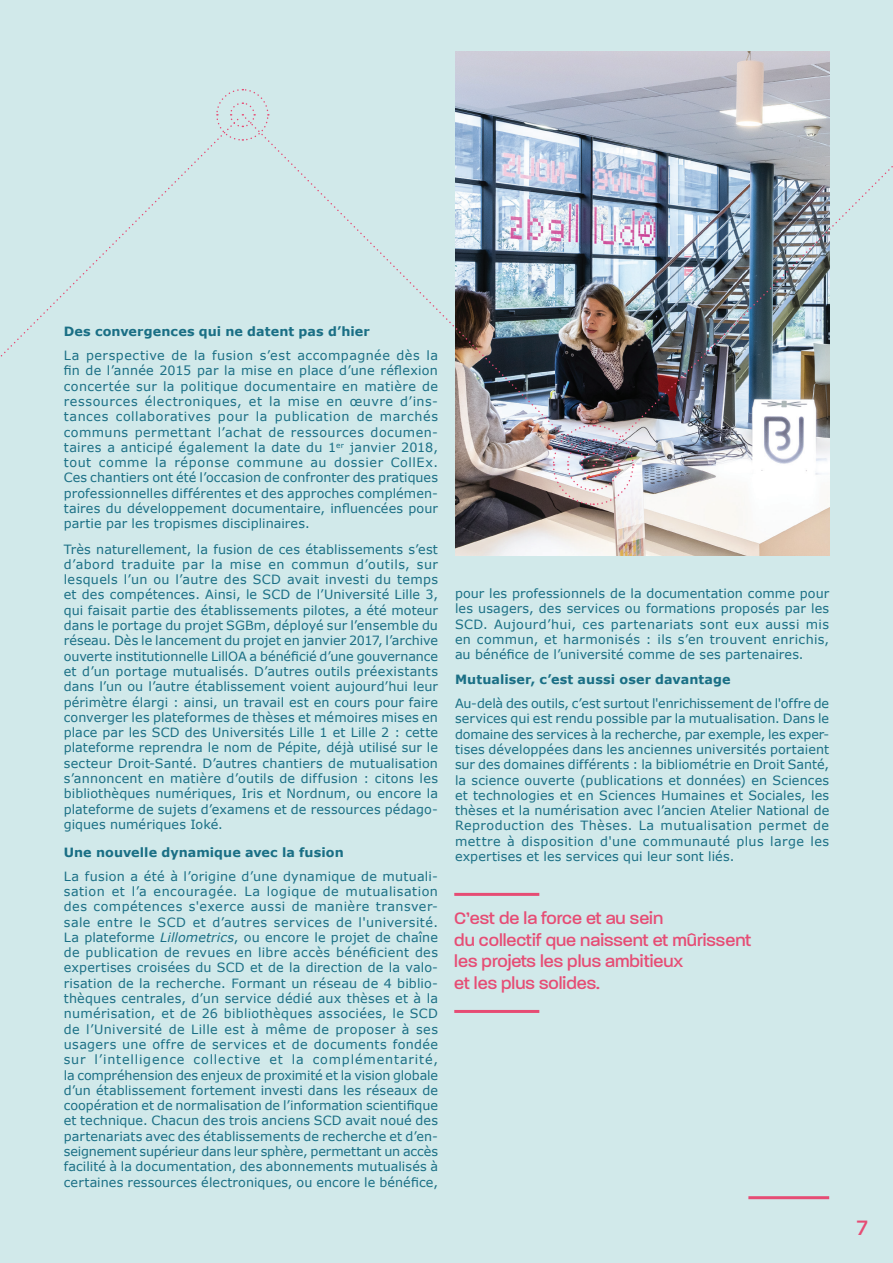
<style>
.page{position:relative;width:893px;height:1263px;background:#d1e9ea}
.page>*{position:absolute;margin:0;border:0;box-sizing:border-box;transform-origin:0 0}
.t1{font:500 22.5px "Paralucent";color:#e64c74}
.t2{font:500 18px/21.6px "Paralucent";color:#e64c74}
.t3{font:500 17.25px/20.7px "Paralucent";color:#01667b}
.t4{font:12.75px/15.3px "Verdana";letter-spacing:.01em;color:#1a6f85;text-align:justify}
.t5{font:700 12.75px "Verdana";letter-spacing:.005em;color:#1a6f85}
.s1{font-style:italic}
</style>
<div class="page">
<img style="left:455px;top:51px;width:374px;height:505px">
<img style="left:268px;top:116px;width:326px;height:350px">
<img style="left:594px;top:141px;width:299px;height:324px">
<svg style="left:216px;top:89px;width:53px;height:52px"></svg>
<img style="left:552px;top:424px;width:82px;height:82px">
<hr style="left:748px;top:1196px;width:81px;height:3px;background:#e64c74">
<hr style="left:454px;top:893px;width:85px;height:3px;background:#e64c74">
<hr style="left:454px;top:1010px;width:85px;height:3px;background:#e64c74">
<p class="t5" style="left:64px;top:323px;width:308px">Des convergences qui ne datent pas d’hier</p>
<p class="t4" style="left:64px;top:348px;width:376px">La perspective de la fusion s’est accompagnée dès la fin de l’année 2015 par la mise en place d’une réflexion concertée sur la politique documentaire en matière de ressources électroniques, et la mise en œuvre d’ins&shy;tances collaboratives pour la publication de marchés communs permettant l’achat de ressources documen&shy;taires a anticipé également la date du 1<sup>er</sup> janvier 2018, tout comme la réponse commune au dossier CollEx.<br>Ces chantiers ont été l’occasion de confronter des pratiques professionnelles différentes et des approches complémen&shy;taires du développement documentaire, influencées pour partie par les tropismes disciplinaires.</p>
<p class="t4" style="left:64px;top:541px;width:376px">Très naturellement, la fusion de ces établissements s’est d’abord traduite par la mise en commun d’outils, sur lesquels l’un ou l’autre des SCD avait investi du temps et des compétences. Ainsi, le SCD de l’Université Lille 3, qui faisait partie des établissements pilotes, a été moteur dans le portage du projet SGBm, déployé sur l’ensemble du réseau. Dès le lancement du projet en janvier 2017, l’archive ouverte institutionnelle LillOA a bénéficié d’une gouvernance et d’un portage mutualisés. D’autres outils préexistants dans l’un ou l’autre établissement voient aujourd’hui leur périmètre élargi : ainsi, un travail est en cours pour faire converger les plateformes de thèses et mémoires mises en place par les SCD des Universités Lille 1 et Lille 2 : cette plateforme reprendra le nom de Pépite, déjà utilisé sur le secteur Droit-Santé. D’autres chantiers de mutualisation s’annoncent en matière d’outils de diffusion : citons les bibliothèques numériques, Iris et Nordnum, ou encore la plateforme de sujets d’examens et de ressources pédago&shy;giques numériques Ioké.</p>
<p class="t5" style="left:64px;top:844px;width:282px">Une nouvelle dynamique avec la fusion</p>
<p class="t4" style="left:64px;top:868px;width:376px">La fusion a été à l’origine d’une dynamique de mutuali&shy;sation et l’a encouragée. La logique de mutualisation des compétences s'exerce aussi de manière transver&shy;sale entre le SCD et d’autres services de l'université.<br>La plateforme <span class="s1">Lillometrics</span>, ou encore le projet de chaîne de publication de revues en libre accès bénéficient des expertises croisées du SCD et de la direction de la valo&shy;risation de la recherche. Formant un réseau de 4 biblio&shy;thèques centrales, d’un service dédié aux thèses et à la numérisation, et de 26 bibliothèques associées, le SCD de l’Université de Lille est à même de proposer à ses usagers une offre de services et de documents fondée sur l’intelligence collective et la complémentarité, la compréhension des enjeux de proximité et la vision globale d’un établissement fortement investi dans les réseaux de coopération et de normalisation de l’information scientifique et technique. Chacun des trois anciens SCD avait noué des partenariats avec des établissements de recherche et d’en&shy;seignement supérieur dans leur sphère, permettant un accès facilité à la documentation, des abonnements mutualisés à certaines ressources électroniques, ou encore le bénéfice,</p>
<p class="t4" style="left:455px;top:586px;width:376px">pour les professionnels de la documentation comme pour les usagers, des services ou formations proposés par les SCD. Aujourd’hui, ces partenariats sont eux aussi mis en commun, et harmonisés : ils s’en trouvent enrichis, au bénéfice de l’université comme de ses partenaires.</p>
<p class="t5" style="left:455px;top:671px;width:277px">Mutualiser, c’est aussi oser davantage</p>
<p class="t4" style="left:455px;top:696px;width:376px">Au-delà des outils, c’est surtout l'enrichissement de l'offre de services qui est rendu possible par la mutualisation. Dans le domaine des services à la recherche, par exemple, les exper&shy;tises développées dans les anciennes universités portaient sur des domaines différents : la bibliométrie en Droit Santé, la science ouverte (publications et données) en Sciences et technologies et en Sciences Humaines et Sociales, les thèses et la numérisation avec l’ancien Atelier National de Reproduction des Thèses. La mutualisation permet de mettre à disposition d'une communauté plus large les expertises et les services qui leur sont liés.</p>
<h3 class="t3" style="left:340px;top:612px;width:200px">Réservations enregistrées sur les salles de travail</h3>
<h2 class="t2" style="left:454px;top:907px;width:298px">C’est de la force et au sein<br>du collectif que naissent et mûrissent les projets les plus ambitieux<br>et les plus solides.</h2>
<h1 class="t1" style="left:857px;top:1214px;width:12px">7</h1>
</div>
